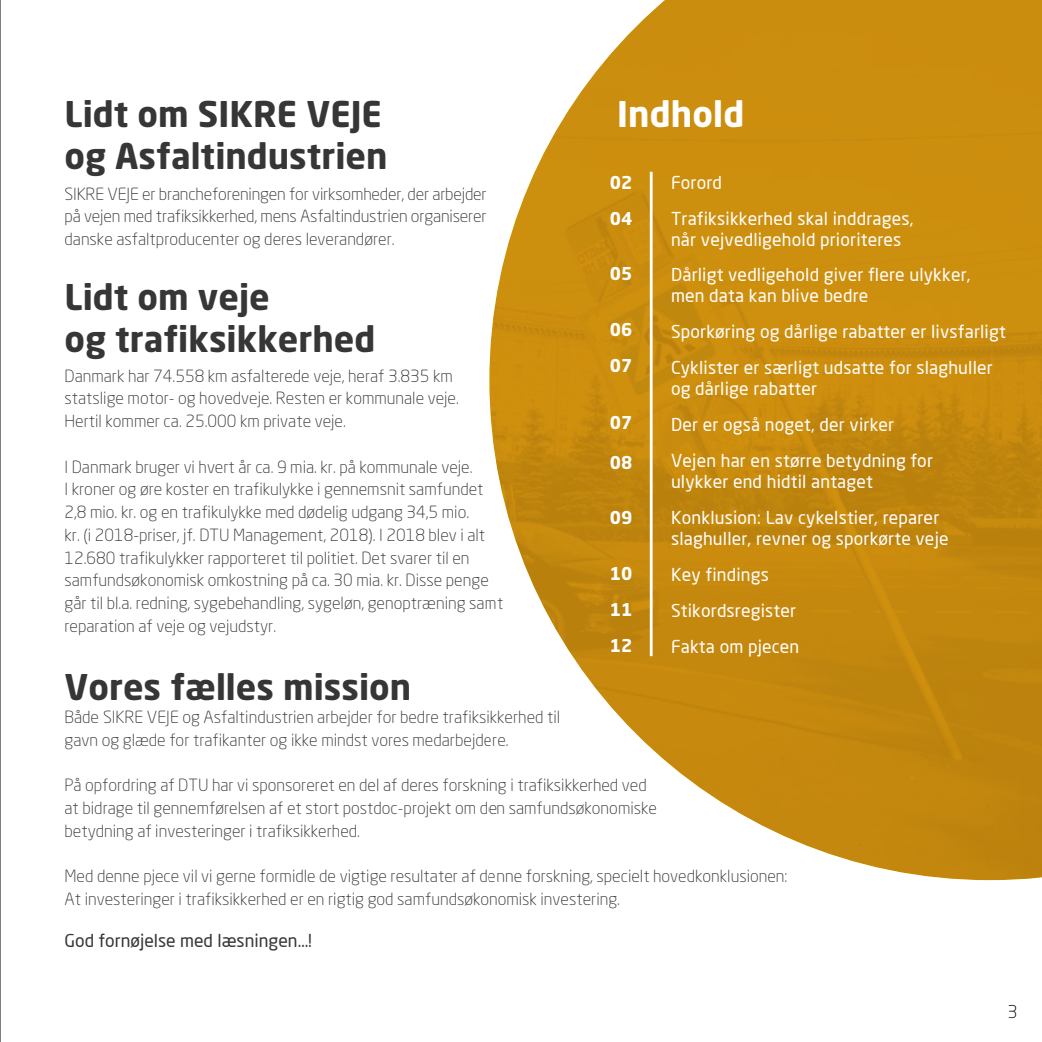
<style>
.page{position:relative;width:1042px;height:1042px;background:#fff}
.page>*{position:absolute;margin:0;border:0;box-sizing:border-box;transform-origin:0 0}
.t1{font:700 35px/42px "Neo Sans Pro";color:#363636}
.t2{font:700 35px "Neo Sans Pro";letter-spacing:.005em;color:#fff}
.t3{font:17.5px/35.9px "Neo Sans";letter-spacing:.01em;color:#fff}
.t4{font:17.5px "Neo Sans";color:#363636}
.t5{font:700 17.5px/36.2px "Neo Sans Pro";letter-spacing:.01em;color:#fff}
.t6{font:300 17.5px "Neo Sans Pro";color:#000}
.t7{font:300 16.62px/22.8px "Neo Sans Pro";color:#363636}
</style>
<div class="page">
<hr style="left:0;top:0;width:1px;height:1042px;background:#000">
<img style="left:489px;top:0;width:553px;height:880px">
<hr style="left:650px;top:172px;width:2px;height:484px;background:#fff">
<h1 class="t1" style="left:64px;top:92px;width:325px">Lidt om SIKRE VEJE og Asfaltindustrien</h1>
<p class="t7" style="left:64px;top:182px;width:424px;text-align:justify">SIKRE VEJE er brancheforeningen for virksomheder, der arbejder på vejen med trafiksikkerhed, mens Asfaltindustrien organiserer danske asfaltproducenter og deres leverandører.</p>
<h1 class="t1" style="left:64px;top:275px;width:312px">Lidt om veje<br>og trafiksikkerhed</h1>
<p class="t7" style="left:64px;top:364px;width:396px">Danmark har 74.558 km asfalterede veje, heraf 3.835 km statslige motor- og hovedveje. Resten er kommunale veje.<br>Hertil kommer ca. 25.000 km private veje.</p>
<p class="t7" style="left:64px;top:455px;width:440px">I Danmark bruger vi hvert år ca. 9 mia. kr. på kommunale veje.<br>I kroner og øre koster en trafikulykke i gennemsnit samfundet 2,8 mio. kr. og en trafikulykke med dødelig udgang 34,5 mio.<br>kr. (i 2018-priser, jf. DTU Management, 2018). I 2018 blev i alt 12.680 trafikulykker rapporteret til politiet. Det svarer til en samfundsøkonomisk omkostning på ca. 30 mia. kr. Disse penge går til bl.a. redning, sygebehandling, sygeløn, genoptræning samt reparation af veje og vejudstyr.</p>
<h1 class="t1" style="left:64px;top:665px;width:348px">Vores fælles mission</h1>
<p class="t7" style="left:64px;top:705px;width:497px">Både SIKRE VEJE og Asfaltindustrien arbejder for bedre trafiksikkerhed til gavn og glæde for trafikanter og ikke mindst vores medarbejdere.</p>
<p class="t7" style="left:64px;top:773px;width:594px">På opfordring af DTU har vi sponsoreret en del af deres forskning i trafiksikkerhed ved at bidrage til gennemførelsen af et stort postdoc-projekt om den samfundsøkonomiske betydning af investeringer i trafiksikkerhed.</p>
<p class="t7" style="left:64px;top:864px;width:724px">Med denne pjece vil vi gerne formidle de vigtige resultater af denne forskning, specielt hovedkonklusionen:<br>At investeringer i trafiksikkerhed er en rigtig god samfundsøkonomisk investering.</p>
<p class="t4" style="left:64px;top:930px;width:249px">God fornøjelse med læsningen…!</p>
<h1 class="t2" style="left:617px;top:92px;width:129px">Indhold</h1>
<p class="t3" style="left:671px;top:164px;width:244px">Forord<br>Trafiksikkerhed skal inddrages,</p>
<p class="t3" style="left:671px;top:221px;width:301px">når vejvedligehold prioriteres<br>Dårligt vedligehold giver flere ulykker,</p>
<p class="t3" style="left:671px;top:278px;width:336px">men data kan blive bedre<br>Sporkøring og dårlige rabatter er livsfarligt<br>Cyklister er særligt udsatte for slaghuller</p>
<p class="t3" style="left:671px;top:370px;width:263px">og dårlige rabatter<br>Der er også noget, der virker<br>Vejen har en større betydning for</p>
<p class="t3" style="left:671px;top:463px;width:270px">ulykker end hidtil antaget<br>Konklusion: Lav cykelstier, reparer</p>
<p class="t3" style="left:671px;top:520px;width:279px">slaghuller, revner og sporkørte veje<br>Key findings<br>Stikordsregister<br>Fakta om pjecen</p>
<p class="t5" style="left:610px;top:164px;width:24px">02<br>04</p>
<p class="t5" style="left:610px;top:255px;width:24px">05</p>
<p class="t5" style="left:610px;top:311px;width:24px">06<br>07</p>
<p class="t5" style="left:610px;top:404px;width:24px">07</p>
<p class="t5" style="left:610px;top:444px;width:24px">08</p>
<p class="t5" style="left:610px;top:499px;width:24px">09</p>
<p class="t5" style="left:610px;top:555px;width:24px;text-align:justify">10<br>11<br>12</p>
<p class="t6" style="left:1007px;top:1001px;width:12px">3</p>
</div>
